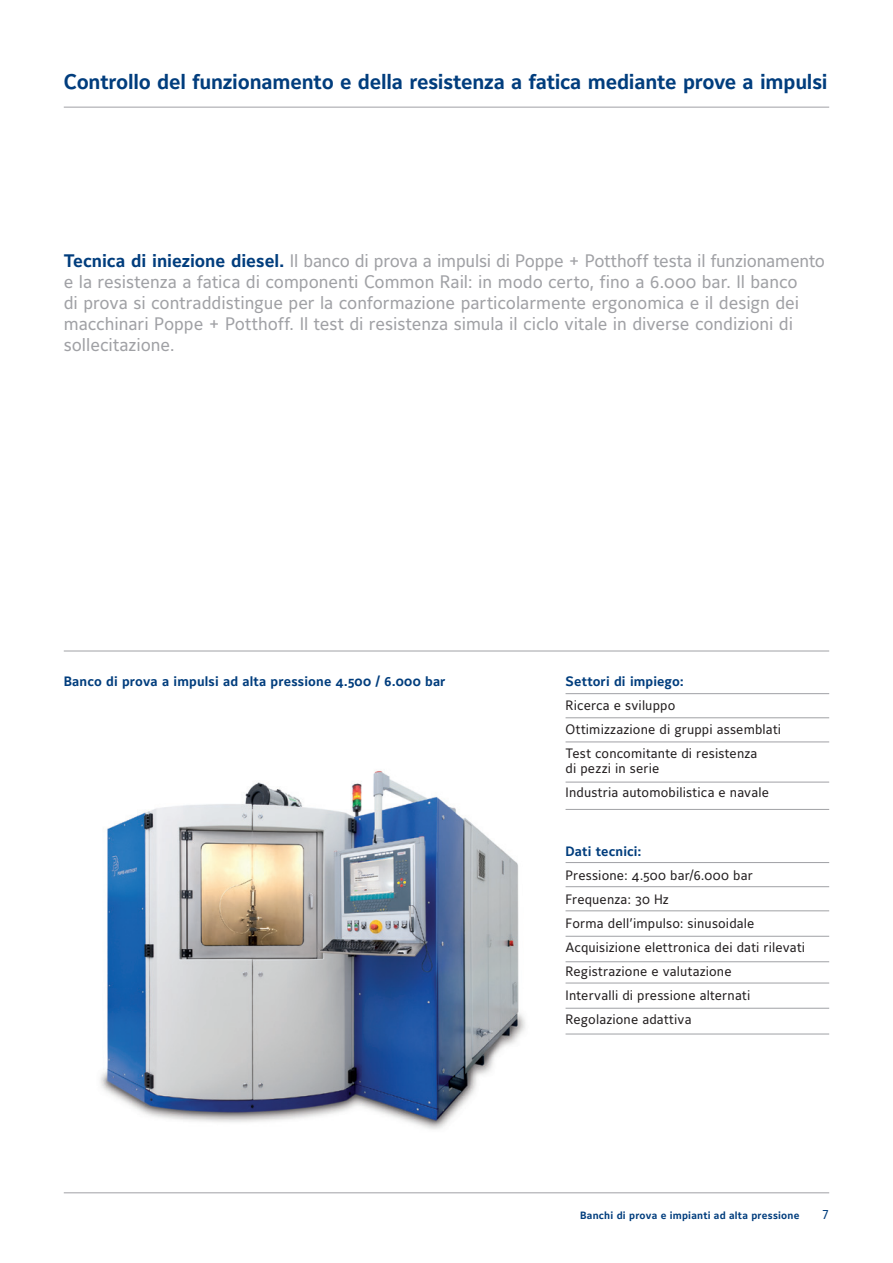
<style>
.page{position:relative;width:893px;height:1263px;background:#fff}
.page>*{position:absolute;margin:0;border:0;box-sizing:border-box;transform-origin:0 0}
.t1{font:700 21px "Maurea";letter-spacing:-.01em;color:#013d7d}
.t2{font:18px/21px "Maurea";letter-spacing:-.005em;color:#a0a1a5}
.t3{font:13.5px/24px "Maurea";letter-spacing:.01em;color:#231f20}
.t4{font:700 13.5px "Maurea";letter-spacing:.01em;color:#013d7d}
.t5{font:12.75px "Maurea Regular Caps Tf";color:#013d7d}
.t6{font:700 10.5px "Maurea";letter-spacing:.02em;color:#013d7d}
.s1{font-weight:700;color:#013d7d}
</style>
<div class="page">
<img style="left:100px;top:770px;width:425px;height:360px">
<hr style="left:64px;top:107px;width:765px;height:1px;background:#a0a1a5">
<hr style="left:64px;top:651px;width:765px;height:1px;background:#a0a1a5">
<hr style="left:64px;top:1192px;width:765px;height:1px;background:#a0a1a5">
<hr style="left:566px;top:862px;width:263px;height:1px;background:#a0a1a5">
<hr style="left:566px;top:886px;width:263px;height:1px;background:#a0a1a5">
<hr style="left:566px;top:910px;width:263px;height:1px;background:#a0a1a5">
<hr style="left:566px;top:983px;width:263px;height:1px;background:#a0a1a5">
<hr style="left:566px;top:961px;width:263px;height:1px;background:#a0a1a5">
<hr style="left:566px;top:936px;width:263px;height:1px;background:#a0a1a5">
<hr style="left:566px;top:1034px;width:263px;height:1px;background:#a0a1a5">
<hr style="left:566px;top:1008px;width:263px;height:1px;background:#a0a1a5">
<hr style="left:566px;top:693px;width:263px;height:1px;background:#a0a1a5">
<hr style="left:566px;top:717px;width:263px;height:1px;background:#a0a1a5">
<hr style="left:566px;top:741px;width:263px;height:1px;background:#a0a1a5">
<hr style="left:566px;top:782px;width:263px;height:1px;background:#a0a1a5">
<hr style="left:566px;top:809px;width:263px;height:1px;background:#a0a1a5">
<p class="t1" style="left:64px;top:70px;width:765px">Controllo del funzionamento e della resistenza a fatica mediante prove a impulsi</p>
<p class="t2" style="left:64px;top:252px;width:763px"><span class="s1">Tecnica di iniezione diesel.</span> Il banco di prova a impulsi di Poppe + Potthoff testa il funzionamento e la resistenza a fatica di componenti Common Rail: in modo certo, fino a 6.000 bar. Il banco<br>di prova si contraddistingue per la conformazione particolarmente ergonomica e il design dei macchinari Poppe + Potthoff. Il test di resistenza simula il ciclo vitale in diverse condizioni di sollecitazione.</p>
<p class="t4" style="left:64px;top:674px;width:383px">Banco di prova a impulsi ad alta pressione 4.500 / 6.000 bar</p>
<p class="t4" style="left:566px;top:674px;width:120px">Settori di impiego:</p>
<p class="t3" style="left:566px;top:694px;width:217px">Ricerca e sviluppo<br>Ottimizzazione di gruppi assemblati<br>Test concomitante di resistenza</p>
<p class="t3" style="left:566px;top:757px;width:205px">di pezzi in serie<br>Industria automobilistica e navale</p>
<p class="t4" style="left:566px;top:844px;width:78px">Dati tecnici:</p>
<p class="t3" style="left:566px;top:864px;width:241px">Pressione: 4.500 bar/6.000 bar<br>Frequenza: 30 Hz<br>Forma dell’impulso: sinusoidale<br>Acquisizione elettronica dei dati rilevati<br>Registrazione e valutazione<br>Intervalli di pressione alternati<br>Regolazione adattiva</p>
<p class="t6" style="left:580px;top:1209px;width:221px">Banchi di prova e impianti ad alta pressione</p>
<p class="t5" style="left:822px;top:1207px;width:9px">7</p>
</div>
